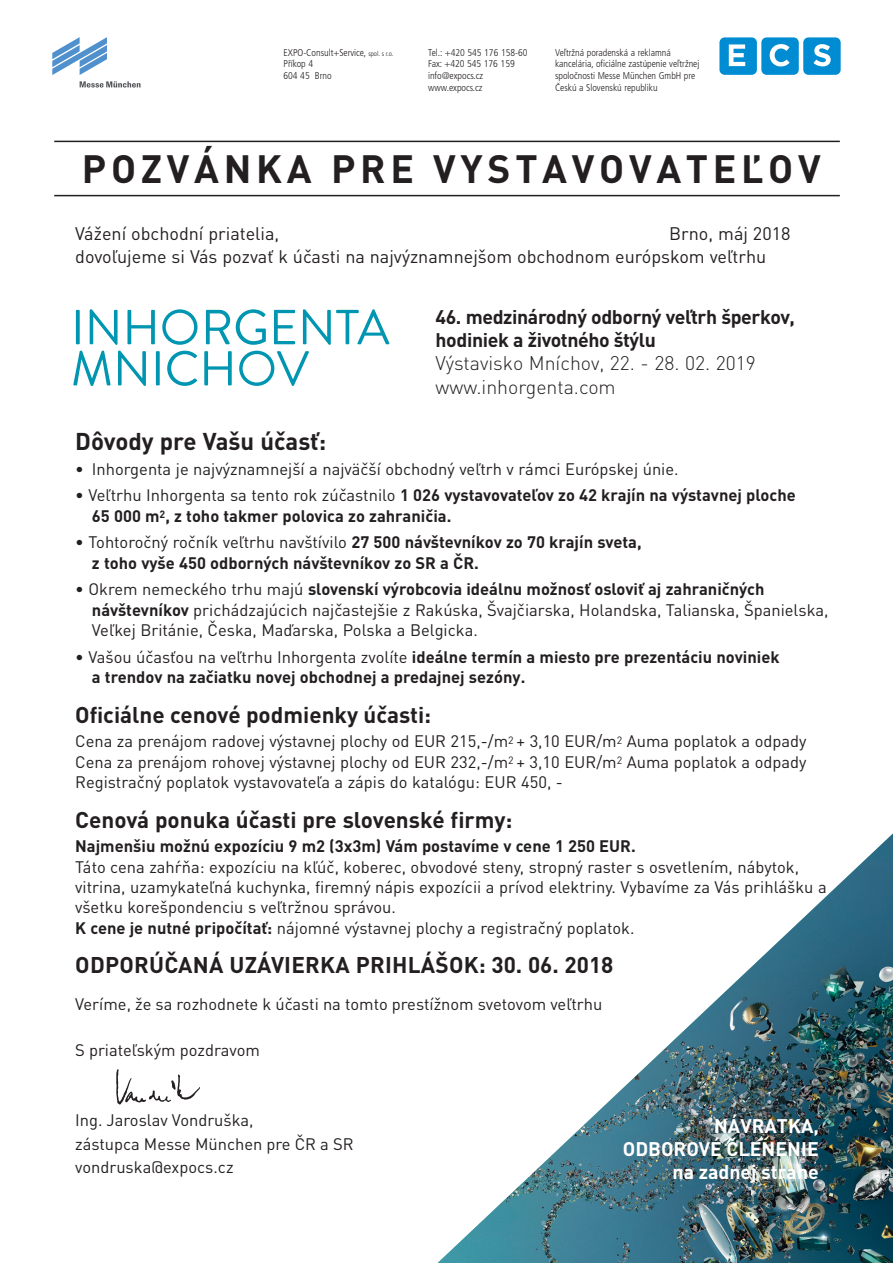
<style>
.page{position:relative;width:893px;height:1263px;background:#fff}
.page>*{position:absolute;margin:0;border:0;box-sizing:border-box;transform-origin:0 0}
.norm_ln{font:700 39px "Unient DINCE";letter-spacing:.12em;color:#231f20}
.norm_ln-2{font:700 24px "DIN Pro";color:#231f20}
.Norm_ln{font:700 22.5px "DIN Pro";color:#231f20}
.norm_ln-3{font:700 19.5px/23.4px "DIN Pro";letter-spacing:-.02em;color:#231f20}
.norm_ln-4{font:300 19.5px "DIN Pro";color:#231f20}
.t1{font:700 19.5px/23.4px "Unient DINCE";color:#fff;text-align:right}
.norm_ln-5{font:18px "DIN Pro";color:#231f20}
.Norm_ln-2{font:16.5px/20.4px "DIN Pro";color:#231f20;text-align:justify}
.norm_ln-6{font:700 16.5px/20.4px "DIN Pro";color:#231f20}
.norm_ln-7{font:16.5px/20.4px "DIN Pro";color:#231f20}
.t2{font:300 condensed 9.9px/11.9px "Frutiger CE";color:#231f20}
.s1{font-size:6.9px}
.s2{font-weight:400}
.s3{font-weight:700}
</style>
<div class="page">
<img style="left:438px;top:833px;width:455px;height:430px">
<hr style="left:54px;top:141px;width:786px;height:1px;background:#231f20">
<hr style="left:54px;top:195px;width:786px;height:1px;background:#231f20">
<svg style="left:76px;top:310px;width:4px;height:34px"></svg>
<svg style="left:90px;top:309px;width:28px;height:36px"></svg>
<svg style="left:127px;top:310px;width:28px;height:34px"></svg>
<svg style="left:162px;top:309px;width:35px;height:36px"></svg>
<svg style="left:206px;top:310px;width:24px;height:34px"></svg>
<svg style="left:236px;top:309px;width:30px;height:36px"></svg>
<svg style="left:274px;top:310px;width:21px;height:34px"></svg>
<svg style="left:303px;top:309px;width:87px;height:36px"></svg>
<svg style="left:73px;top:351px;width:236px;height:35px"></svg>
<svg style="left:52px;top:37px;width:55px;height:38px"></svg>
<svg style="left:80px;top:81px;width:61px;height:7px"></svg>
<div style="left:719px;top:37px;width:38px;height:38px;background:#008cd2;border-radius:5px"></div>
<div style="left:761px;top:37px;width:38px;height:38px;background:#008cd2;border-radius:5px"></div>
<div style="left:803px;top:37px;width:38px;height:38px;background:#008cd2;border-radius:5px"></div>
<svg style="left:729px;top:44px;width:16px;height:22px"></svg>
<svg style="left:770px;top:44px;width:20px;height:22px"></svg>
<svg style="left:813px;top:44px;width:18px;height:22px"></svg>
<svg style="left:116px;top:1069px;width:84px;height:35px"></svg>
<p class="t2" style="left:284px;top:46px;width:111px">EXPO-Consult+Service, <span class="s1">spol. s r.o.<br></span>Příkop 4<br>604 45 Brno</p>
<p class="t2" style="left:428px;top:46px;width:101px">Tel.: +420 545 176 158-60</p>
<p class="t2" style="left:428px;top:58px;width:88px">Fax: +420 545 176 159</p>
<p class="t2" style="left:428px;top:70px;width:57px">info@expocs.cz www.expocs.cz</p>
<p class="t2" style="left:555px;top:46px;width:117px">Veľtržná poradenská a reklamná</p>
<p class="t2" style="left:555px;top:58px;width:146px">kancelária, oficiálne zastúpenie veľtržnej spoločnosti Messe München GmbH pre<br>Českú a Slovenskú republiku</p>
<p class="norm_ln" style="left:82px;top:143px;width:740px">POZVÁNKA PRE VYSTAVOVATEĽOV</p>
<p class="norm_ln-5" style="left:75px;top:221px;width:206px">Vážení obchodní priatelia,</p>
<p class="norm_ln-5" style="left:669px;top:221px;width:123px">Brno, máj 2018</p>
<p class="norm_ln-5" style="left:75px;top:245px;width:693px">dovoľujeme si Vás pozvať k účasti na najvýznamnejšom obchodnom európskom veľtrhu</p>
<p class="norm_ln-3" style="left:436px;top:304px;width:361px">46. medzinárodný odborný veľtrh šperkov, hodiniek a životného štýlu</p>
<p class="norm_ln-4" style="left:436px;top:350px;width:322px">Výstavisko Mníchov, 22. - 28. 02. 2019</p>
<p class="norm_ln-4" style="left:436px;top:373px;width:182px">www.inhorgenta.com</p>
<p class="norm_ln-2" style="left:75px;top:425px;width:252px">Dôvody pre Vašu účasť:</p>
<p class="norm_ln-7" style="left:75px;top:458px;width:605px">• Inhorgenta je najvýznamnejší a najväčší obchodný veľtrh v rámci Európskej únie.</p>
<p class="norm_ln-6" style="left:92px;top:484px;width:705px;text-indent:-17px"><span class="s2">• Veľtrhu Inhorgenta sa tento rok zúčastnilo</span> 1 026 vystavovateľov zo 42 krajín na výstavnej ploche<br>65 000 m<sup>2</sup>, z toho takmer polovica zo zahraničia.</p>
<p class="norm_ln-6" style="left:92px;top:531px;width:551px;text-indent:-17px"><span class="s2">• Tohtoročný ročník veľtrhu navštívilo</span> 27 500 návštevníkov zo 70 krajín sveta, z toho vyše 450 odborných návštevníkov zo SR a ČR.</p>
<p class="norm_ln-7" style="left:92px;top:578px;width:738px;text-indent:-17px">• Okrem nemeckého trhu majú <span class="s3">slovenskí výrobcovia ideálnu možnosť osloviť aj zahraničných návštevníkov</span> prichádzajúcich najčastejšie z Rakúska, Švajčiarska, Holandska, Talianska, Španielska,<br>Veľkej Británie, Česka, Maďarska, Polska a Belgicka.</p>
<p class="norm_ln-6" style="left:92px;top:646px;width:689px;text-indent:-17px"><span class="s2">• Vašou účasťou na veľtrhu Inhorgenta zvolíte</span> ideálne termín a miesto pre prezentáciu noviniek a trendov na začiatku novej obchodnej a predajnej sezóny.</p>
<p class="Norm_ln" style="left:75px;top:699px;width:358px">Oficiálne cenové podmienky účasti:</p>
<p class="Norm_ln-2" style="left:75px;top:730px;width:733px">Cena za prenájom radovej výstavnej plochy od EUR 215,-/m<sup>2</sup> + 3,10 EUR/m<sup>2</sup> Auma poplatok a odpady Cena za prenájom rohovej výstavnej plochy od EUR 232,-/m<sup>2</sup> + 3,10 EUR/m<sup>2</sup> Auma poplatok a odpady Registračný poplatok vystavovateľa a zápis do katalógu: EUR 450, -</p>
<p class="Norm_ln" style="left:75px;top:804px;width:439px">Cenová ponuka účasti pre slovenské firmy:</p>
<p class="Norm_ln-2" style="left:75px;top:835px;width:753px;text-align:left"><span class="s3">Najmenšiu možnú expozíciu 9 m2 (3x3m) Vám postavíme v cene 1 250 EUR.<br></span>Táto cena zahŕňa: expozíciu na kľúč, koberec, obvodové steny, stropný raster s osvetlením, nábytok, vitrina, uzamykateľná kuchynka, firemný nápis expozícii a prívod elektriny. Vybavíme za Vás prihlášku a všetku korešpondenciu s veľtržnou správou.<br><span class="s3">K cene je nutné pripočítať:</span> nájomné výstavnej plochy a registračný poplatok.</p>
<p class="Norm_ln" style="left:75px;top:950px;width:540px">ODPORÚČANÁ UZÁVIERKA PRIHLÁŠOK: 30. 06. 2018</p>
<p class="Norm_ln-2" style="left:75px;top:993px;width:529px">Veríme, že sa rozhodnete k účasti na tomto prestížnom svetovom veľtrhu</p>
<p class="Norm_ln-2" style="left:75px;top:1039px;width:186px">S priateľským pozdravom</p>
<p class="Norm_ln-2" style="left:75px;top:1109px;width:180px">Ing. Jaroslav Vondruška,</p>
<p class="Norm_ln-2" style="left:75px;top:1133px;width:280px">zástupca Messe München pre ČR a SR</p>
<p class="Norm_ln-2" style="left:75px;top:1156px;width:160px">vondruska@expocs.cz</p>
<p class="t1" style="left:623px;top:1113px;width:198px">NÁVRATKA,<br>ODBOROVÉ ČLENENIE na zadnej strane</p>
</div>
